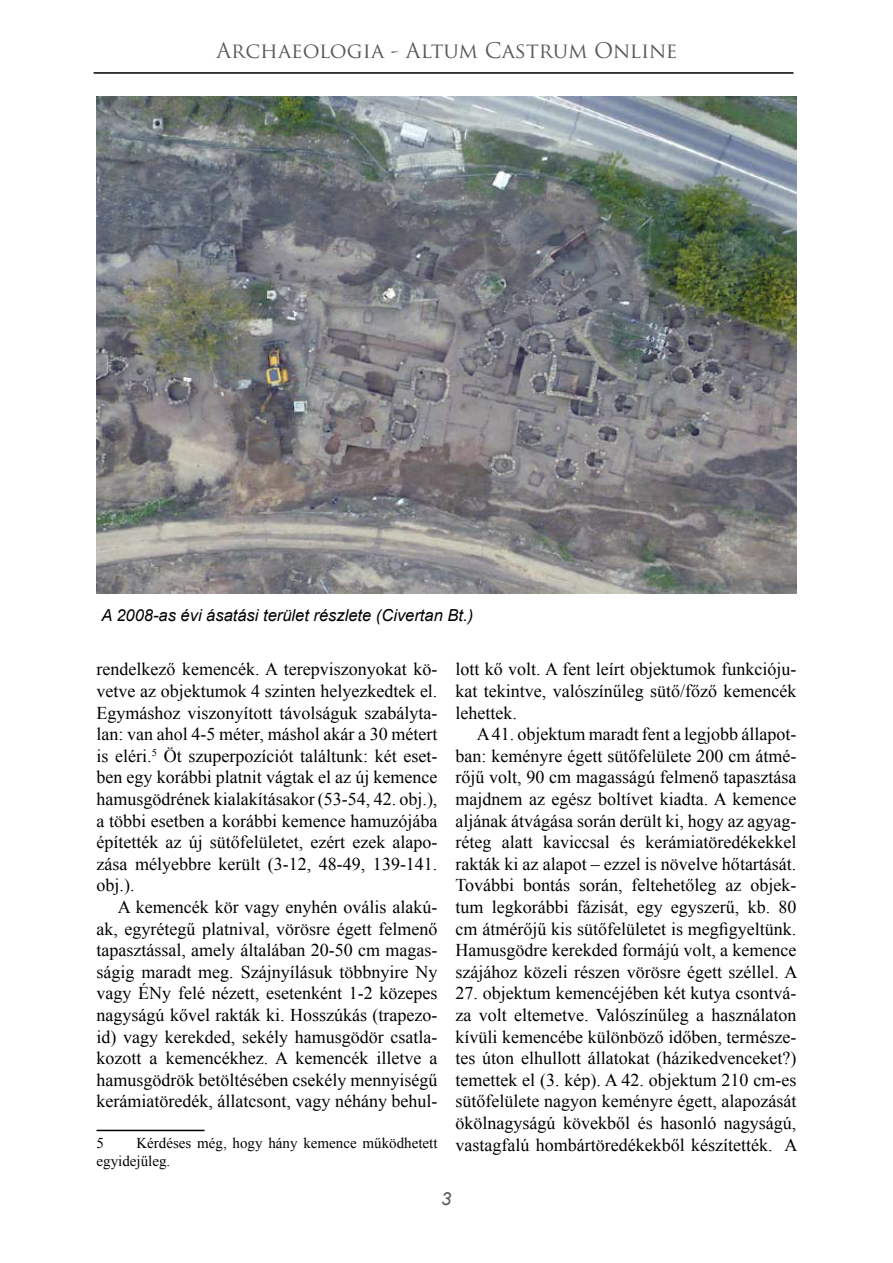
<style>
.page{position:relative;width:893px;height:1263px;background:#fff}
.page>*{position:absolute;margin:0;border:0;box-sizing:border-box;transform-origin:0 0}
.t1{font:21px "Trajan Pro";color:#58595b}
.t2{font:18px/21.6px "Times New Roman";color:#000;text-align:justify}
.t3{font:italic 18px "Arial";color:#58595b}
.t4{font:italic 16.5px "Arial";color:#000}
.t5{font:15px/18px "Times New Roman";color:#000}
</style>
<div class="page">
<hr style="left:94px;top:72px;width:699px;height:2px;background:#000">
<hr style="left:97px;top:1130px;width:108px;height:1px;background:#000">
<img style="left:97px;top:97px;width:699px;height:497px">
<p class="t1" style="left:216px;top:37px;width:463px">Archaeologia - Altum Castrum Online</p>
<p class="t4" style="left:101px;top:604px;width:373px">A 2008-as évi ásatási terület részlete (Civertan Bt.)</p>
<p class="t2" style="left:97px;top:658px;width:342px">rendelkező kemencék. A terepviszonyokat kö&shy;vetve az objektumok 4 szinten helyezkedtek el.<br>Egymáshoz viszonyított távolságuk szabályta&shy;lan: van ahol 4-5 méter, máshol akár a 30 métert is eléri.<sup>5</sup> Öt szuperpozíciót találtunk: két eset&shy;ben egy korábbi platnit vágtak el az új kemence hamusgödrének kialakításakor (53-54, 42. obj.), a többi esetben a korábbi kemence hamuzójába építették az új sütőfelületet, ezért ezek alapo&shy;zása mélyebbre került (3-12, 48-49, 139-141. obj.).</p>
<p class="t2" style="left:97px;top:896px;width:342px;text-indent:21px">A kemencék kör vagy enyhén ovális alakú&shy;ak, egyrétegű platnival, vörösre égett felmenő tapasztással, amely általában 20-50 cm magas&shy;ságig maradt meg. Szájnyílásuk többnyire Ny vagy ÉNy felé nézett, esetenként 1-2 közepes nagyságú kővel rakták ki. Hosszúkás (trapezo&shy;id) vagy kerekded, sekély hamusgödör csatla&shy;kozott a kemencékhez. A kemencék illetve a hamusgödrök betöltésében csekély mennyiségű kerámiatöredék, állatcsont, vagy néhány behul-</p>
<p class="t5" style="left:97px;top:1134px;width:9px">5</p>
<p class="t5" style="left:97px;top:1134px;width:342px;text-indent:40px">Kérdéses még, hogy hány kemence működhetett egyidejűleg.</p>
<p class="t2" style="left:455px;top:658px;width:342px">lott kő volt. A fent leírt objektumok funkcióju&shy;kat tekintve, valószínűleg sütő/főző kemencék lehettek.</p>
<p class="t2" style="left:455px;top:723px;width:343px;text-indent:21px">A 41. objektum maradt fent a legjobb állapot&shy;ban: keményre égett sütőfelülete 200 cm átmé&shy;rőjű volt, 90 cm magasságú felmenő tapasztása majdnem az egész boltívet kiadta. A kemence aljának átvágása során derült ki, hogy az agyag&shy;réteg alatt kaviccsal és kerámiatöredékekkel rakták ki az alapot – ezzel is növelve hőtartását.<br>További bontás során, feltehetőleg az objek&shy;tum legkorábbi fázisát, egy egyszerű, kb. 80 cm átmérőjű kis sütőfelületet is megfigyeltünk.<br>Hamusgödre kerekded formájú volt, a kemence szájához közeli részen vörösre égett széllel. A</p>
<p class="t2" style="left:455px;top:982px;width:343px">27. objektum kemencéjében két kutya csontvá&shy;za volt eltemetve. Valószínűleg a használaton kívüli kemencébe különböző időben, természe&shy;tes úton elhullott állatokat (házikedvenceket?) temettek el (3. kép). A 42. objektum 210 cm-es sütőfelülete nagyon keményre égett, alapozását ökölnagyságú kövekből és hasonló nagyságú, vastagfalú hombártöredékekből készítették. A</p>
<p class="t3" style="left:441px;top:1187px;width:12px">3</p>
</div>
